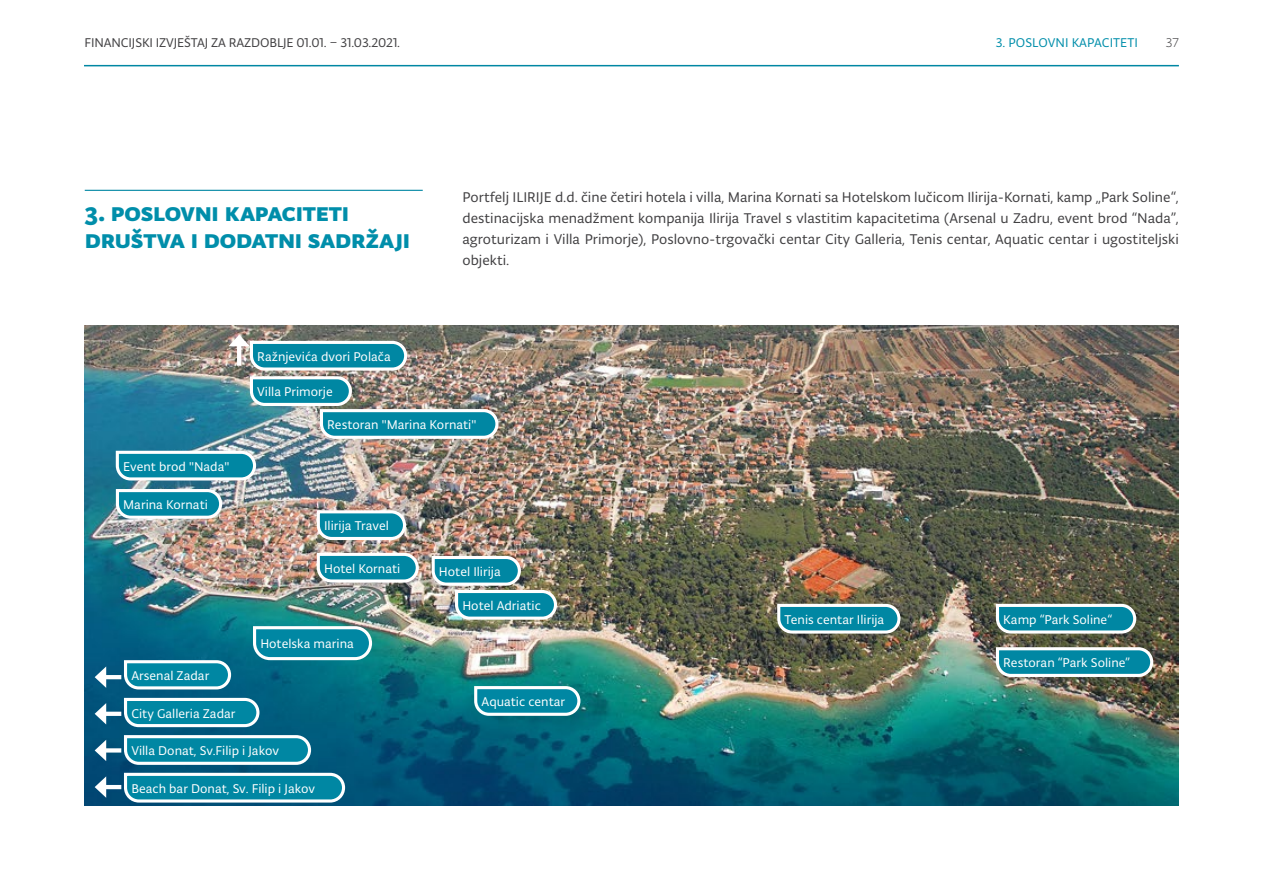
<style>
.page{position:relative;width:1263px;height:893px;background:#fff}
.page>*{position:absolute;margin:0;border:0;box-sizing:border-box;transform-origin:0 0}
.t1{font:27px/27px "Typonine Sans Std Bld";letter-spacing:-.005em;color:#008eaa}
.t2{font:15px/21px "Typonine Sans Std";color:#414042;text-align:justify}
.t3{font:13.5px "Typonine Sans Std";color:#fff}
.t4{font:13.5px "Typonine Sans Std";letter-spacing:-.01em;color:#414042}
.t5{font:13.5px "Typonine Sans Std";color:#008eaa}
.t6{font:300 13.5px "Typonine Sans Std";color:#414042}
</style>
<div class="page">
<hr style="left:84px;top:65px;width:1095px;height:1px;background:#0087a3">
<hr style="left:85px;top:190px;width:338px;height:1px;background:#0087a3">
<img style="left:85px;top:325px;width:1094px;height:480px">
<svg style="left:994px;top:646px;width:161px;height:32px"></svg>
<svg style="left:994px;top:602px;width:144px;height:33px"></svg>
<svg style="left:776px;top:602px;width:126px;height:33px"></svg>
<svg style="left:473px;top:684px;width:109px;height:33px;background:#369db0"></svg>
<img style="left:430px;top:554px;width:129px;height:67px">
<svg style="left:315px;top:551px;width:105px;height:33px;background:#51a2b2"></svg>
<svg style="left:315px;top:509px;width:93px;height:33px"></svg>
<img style="left:114px;top:449px;width:144px;height:71px">
<img style="left:228px;top:335px;width:272px;height:105px">
<svg style="left:122px;top:625px;width:252px;height:179px;background:#1e829b"></svg>
<hr style="left:102px;top:675px;width:19px;height:4px;background:#fff">
<svg style="left:95px;top:666px;width:11px;height:22px"></svg>
<svg style="left:106px;top:712px;width:15px;height:4px"></svg>
<svg style="left:95px;top:703px;width:11px;height:21px"></svg>
<svg style="left:106px;top:748px;width:15px;height:4px"></svg>
<svg style="left:95px;top:740px;width:11px;height:21px"></svg>
<hr style="left:102px;top:785px;width:19px;height:4px;background:#fff">
<svg style="left:95px;top:776px;width:11px;height:22px"></svg>
<p class="t4" style="left:84px;top:34px;width:317px">FINANCIJSKI IZVJEŠTAJ ZA RAZDOBLJE 01.01. – 31.03.2021.</p>
<p class="t5" style="left:996px;top:34px;width:144px">3. POSLOVNI KAPACITETI</p>
<p class="t6" style="left:1166px;top:34px;width:14px">37</p>
<h1 class="t1" style="left:85px;top:199px;width:327px">3. poslovni kapaciteti društva i dodatni sadržaji</h1>
<p class="t3" style="left:257px;top:349px;width:135px">Ražnjevića dvori Polača</p>
<p class="t3" style="left:257px;top:384px;width:77px">Villa Primorje</p>
<p class="t2" style="left:462px;top:186px;width:718px">Portfelj ILIRIJE d.d. čine četiri hotela i villa, Marina Kornati sa Hotelskom lučicom Ilirija-Kornati, kamp „Park Soline“, destinacijska menadžment kompanija Ilirija Travel s vlastitim kapacitetima (Arsenal u Zadru, event brod “Nada”, agroturizam i Villa Primorje), Poslovno-trgovački centar City Galleria, Tenis centar, Aquatic centar i ugostiteljski objekti.</p>
<p class="t3" style="left:123px;top:459px;width:108px">Event brod "Nada"</p>
<p class="t3" style="left:123px;top:497px;width:86px">Marina Kornati</p>
<p class="t3" style="left:327px;top:417px;width:151px">Restoran "Marina Kornati"</p>
<p class="t3" style="left:324px;top:518px;width:66px">Ilirija Travel</p>
<p class="t3" style="left:324px;top:561px;width:78px">Hotel Kornati</p>
<p class="t3" style="left:439px;top:564px;width:63px">Hotel Ilirija</p>
<p class="t3" style="left:260px;top:636px;width:95px">Hotelska marina</p>
<p class="t3" style="left:462px;top:598px;width:80px">Hotel Adriatic</p>
<p class="t3" style="left:131px;top:668px;width:80px">Arsenal Zadar</p>
<p class="t3" style="left:131px;top:705px;width:106px">City Galleria Zadar</p>
<p class="t3" style="left:131px;top:743px;width:149px">Villa Donat, Sv.Filip i Jakov</p>
<p class="t3" style="left:131px;top:781px;width:185px">Beach bar Donat, Sv. Filip i Jakov</p>
<p class="t3" style="left:481px;top:694px;width:85px">Aquatic centar</p>
<p class="t3" style="left:784px;top:612px;width:101px">Tenis centar Ilirija</p>
<p class="t3" style="left:1003px;top:612px;width:110px">Kamp “Park Soline“</p>
<p class="t3" style="left:1003px;top:655px;width:128px">Restoran “Park Soline”</p>
</div>
